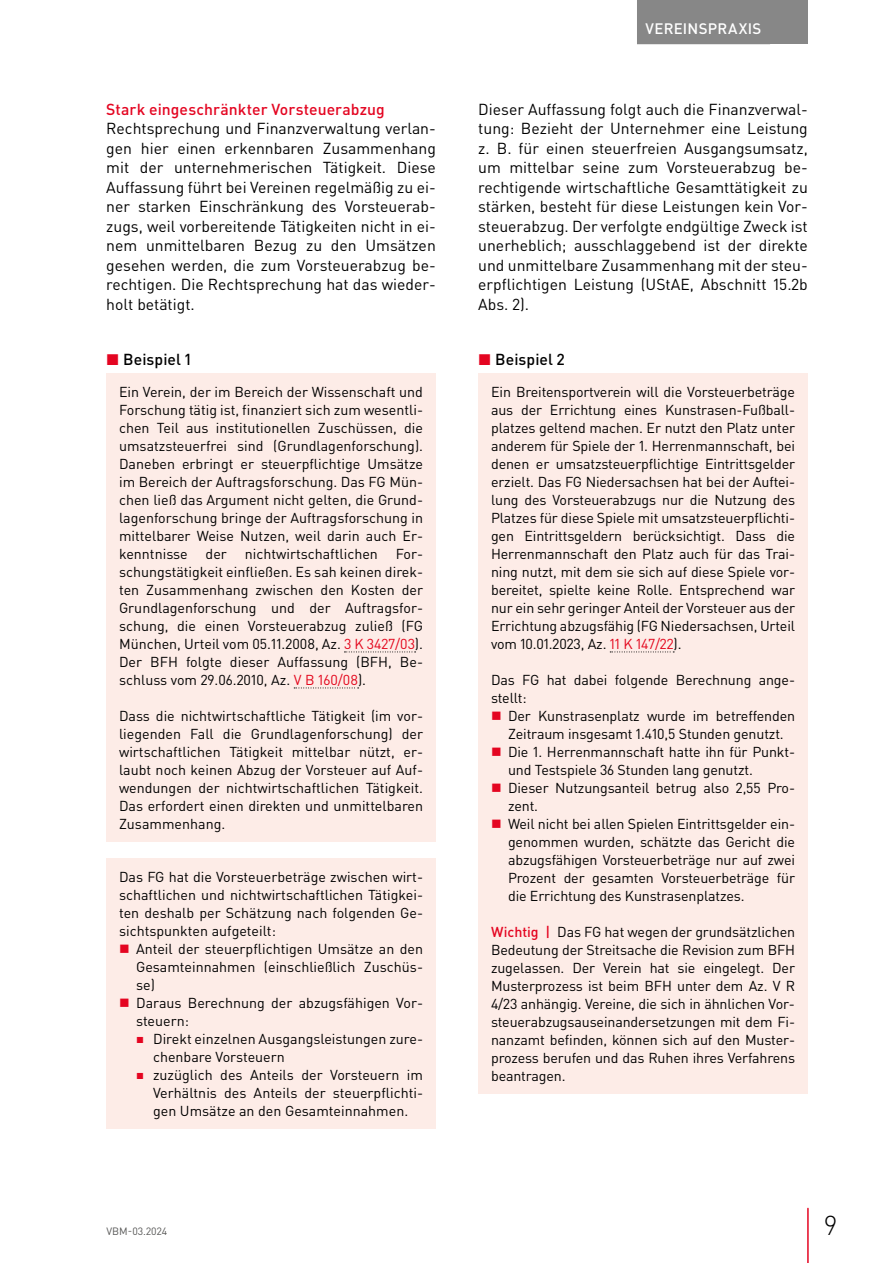
<style>
.page{position:relative;width:893px;height:1263px;background:#fff}
.page>*{position:absolute;margin:0;border:0;box-sizing:border-box;transform-origin:0 0}
.t1{font:300 27px "DIN Pro";color:#000}
.t2{font:15.75px/19.5px "DIN Pro";color:#000;text-align:justify}
.t3{font:500 15.75px "DIN Pro";letter-spacing:.02em;color:#e40521}
.t4{font:500 15.75px "DIN Pro";color:#000}
.t5{font:500 15px "DIN Pro";letter-spacing:.02em;color:#fff}
.t6{font:14.25px/18px "DIN Pro";letter-spacing:-.01em;color:#000;text-align:justify}
.t7{font:10.5px "DIN Pro";color:#575756}
.s1{color:#e40521}
.s2{color:#e3051b}
.s3{font-weight:500;color:#e40521}
</style>
<div class="page">
<div style="left:762px;top:0;width:46px;height:44px;background:#878787"></div>
<hr style="left:807px;top:1208px;width:2px;height:55px;background:#e40521">
<div style="left:637px;top:0;width:133px;height:44px;background:#878787"></div>
<div style="left:106px;top:373px;width:330px;height:469px;background:#fdece7"></div>
<svg style="left:344px;top:651px;width:72px;height:1px"></svg>
<svg style="left:294px;top:687px;width:65px;height:1px"></svg>
<div style="left:106px;top:859px;width:330px;height:270px;background:#fdece7"></div>
<div style="left:478px;top:373px;width:330px;height:721px;background:#fdece7"></div>
<svg style="left:610px;top:651px;width:64px;height:1px"></svg>
<p class="t3" style="left:106px;top:98px;width:280px">Stark eingeschränkter Vorsteuerabzug</p>
<p class="t2" style="left:106px;top:118px;width:331px">Rechtsprechung und Finanzverwaltung verlan&shy;gen hier einen erkennbaren Zusammenhang mit der unternehmerischen Tätigkeit. Diese Auffassung führt bei Vereinen regelmäßig zu ei&shy;ner starken Einschränkung des Vorsteuerab&shy;zugs, weil vorbereitende Tätigkeiten nicht in ei&shy;nem unmittelbaren Bezug zu den Umsätzen gesehen werden, die zum Vorsteuerabzug be&shy;rechtigen. Die Rechtsprechung hat das wieder&shy;holt betätigt.</p>
<p class="t4" style="left:106px;top:348px;width:86px"><span class="s1">◼</span> Beispiel 1</p>
<p class="t6" style="left:119px;top:382px;width:306px">Ein Verein, der im Bereich der Wissenschaft und Forschung tätig ist, finanziert sich zum wesentli&shy;chen Teil aus institutionellen Zuschüssen, die umsatzsteuerfrei sind (Grundlagenforschung).<br>Daneben erbringt er steuerpflichtige Umsätze im Bereich der Auftragsforschung. Das FG Mün&shy;chen ließ das Argument nicht gelten, die Grund&shy;lagenforschung bringe der Auftragsforschung in mittelbarer Weise Nutzen, weil darin auch Er&shy;kenntnisse</p>
<p class="t6" style="left:206px;top:544px;width:23px">der</p>
<p class="t6" style="left:245px;top:544px;width:135px">nichtwirtschaftlichen</p>
<p class="t6" style="left:119px;top:544px;width:306px;text-indent:277px">For&shy;schungstätigkeit einfließen. Es sah keinen direk&shy;ten Zusammenhang zwischen den Kosten der Grundlagenforschung und der Auftragsfor&shy;schung, die einen Vorsteuerabzug zuließ (FG München, Urteil vom 05.11.2008, Az. <span class="s2">3 K 3427/03</span>).<br>Der BFH folgte dieser Auffassung (BFH, Be&shy;schluss vom 29.06.2010, Az. <span class="s2">V B 160/08</span>).</p>
<p class="t6" style="left:119px;top:706px;width:306px">Dass die nichtwirtschaftliche Tätigkeit (im vor&shy;liegenden Fall die Grundlagenforschung) der wirtschaftlichen Tätigkeit mittelbar nützt, er&shy;laubt noch keinen Abzug der Vorsteuer auf Auf&shy;wendungen der nichtwirtschaftlichen Tätigkeit.<br>Das erfordert einen direkten und unmittelbaren Zusammenhang.</p>
<p class="t6" style="left:119px;top:868px;width:306px">Das FG hat die Vorsteuerbeträge zwischen wirt&shy;schaftlichen und nichtwirtschaftlichen Tätigkei&shy;ten deshalb per Schätzung nach folgenden Ge&shy;sichtspunkten aufgeteilt:</p>
<p class="t6" style="left:136px;top:940px;width:289px;text-align:left">Anteil der steuerpflichtigen Umsätze an den<br>Gesamteinnahmen (einschließlich Zuschüs&shy;se)<br>Daraus Berechnung der abzugsfähigen Vor&shy;steuern:</p>
<p class="t6" style="left:153px;top:1030px;width:272px;text-indent:-17px"><span class="s1">▪</span> Direkt einzelnen Ausgangsleistungen zure&shy;chenbare Vorsteuern</p>
<p class="t6" style="left:153px;top:1066px;width:271px;text-indent:-17px"><span class="s1">▪</span> zuzüglich des Anteils der Vorsteuern im Verhältnis des Anteils der steuerpflichti&shy;gen Umsätze an den Gesamteinnahmen.</p>
<p class="t5" style="left:645px;top:18px;width:118px">Vereinspraxis</p>
<p class="t2" style="left:478px;top:99px;width:331px">Dieser Auffassung folgt auch die Finanzverwal&shy;tung: Bezieht der Unternehmer eine Leistung z. B. für einen steuerfreien Ausgangsumsatz, um mittelbar seine zum Vorsteuerabzug be&shy;rechtigende wirtschaftliche Gesamttätigkeit zu stärken, besteht für diese Leistungen kein Vor&shy;steuerabzug. Der verfolgte endgültige Zweck ist unerheblich; ausschlaggebend ist der direkte und unmittelbare Zusammenhang mit der steu&shy;erpflichtigen Leistung (UStAE, Abschnitt 15.2b Abs. 2).</p>
<p class="t4" style="left:478px;top:348px;width:88px"><span class="s1">◼</span> Beispiel 2</p>
<p class="t6" style="left:491px;top:382px;width:306px">Ein Breitensportverein will die Vorsteuerbeträge aus der Errichtung eines Kunstrasen-Fußball&shy;platzes geltend machen. Er nutzt den Platz unter anderem für Spiele der 1. Herrenmannschaft, bei denen er umsatzsteuerpflichtige Eintrittsgelder erzielt. Das FG Niedersachsen hat bei der Auftei&shy;lung des Vorsteuerabzugs nur die Nutzung des Platzes für diese Spiele mit umsatzsteuerpflichti&shy;gen Eintrittsgeldern berücksichtigt. Dass die Herrenmannschaft den Platz auch für das Trai&shy;ning nutzt, mit dem sie sich auf diese Spiele vor&shy;bereitet, spielte keine Rolle. Entsprechend war nur ein sehr geringer Anteil der Vorsteuer aus der Errichtung abzugsfähig (FG Niedersachsen, Urteil vom 10.01.2023, Az. <span class="s2">11 K 147/22</span>).</p>
<p class="t6" style="left:491px;top:670px;width:305px">Das FG hat dabei folgende Berechnung ange&shy;stellt:</p>
<p class="t6" style="left:508px;top:706px;width:289px;text-align:left">Der Kunstrasenplatz wurde im betreffenden Zeitraum insgesamt 1.410,5 Stunden genutzt.<br>Die 1. Herrenmannschaft hatte ihn für Punkt&shy;und Testspiele 36 Stunden lang genutzt.<br>Dieser Nutzungsanteil betrug also 2,55 Pro&shy;zent.<br>Weil nicht bei allen Spielen Eintrittsgelder ein&shy;genommen wurden, schätzte das Gericht die abzugsfähigen Vorsteuerbeträge nur auf zwei Prozent der gesamten Vorsteuerbeträge für die Errichtung des Kunstrasenplatzes.</p>
<p class="t6" style="left:491px;top:922px;width:306px"><span class="s3">Wichtig |</span> Das FG hat wegen der grundsätzlichen Bedeutung der Streitsache die Revision zum BFH zugelassen. Der Verein hat sie eingelegt. Der Musterprozess ist beim BFH unter dem Az. V R 4/23 anhängig. Vereine, die sich in ähnlichen Vor&shy;steuerabzugsauseinandersetzungen mit dem Fi&shy;nanzamt befinden, können sich auf den Muster&shy;prozess berufen und das Ruhen ihres Verfahrens beantragen.</p>
<p class="t7" style="left:106px;top:1224px;width:62px">VBM-03.2024</p>
<h1 class="t1" style="left:824px;top:1207px;width:14px">9</h1>
</div>
